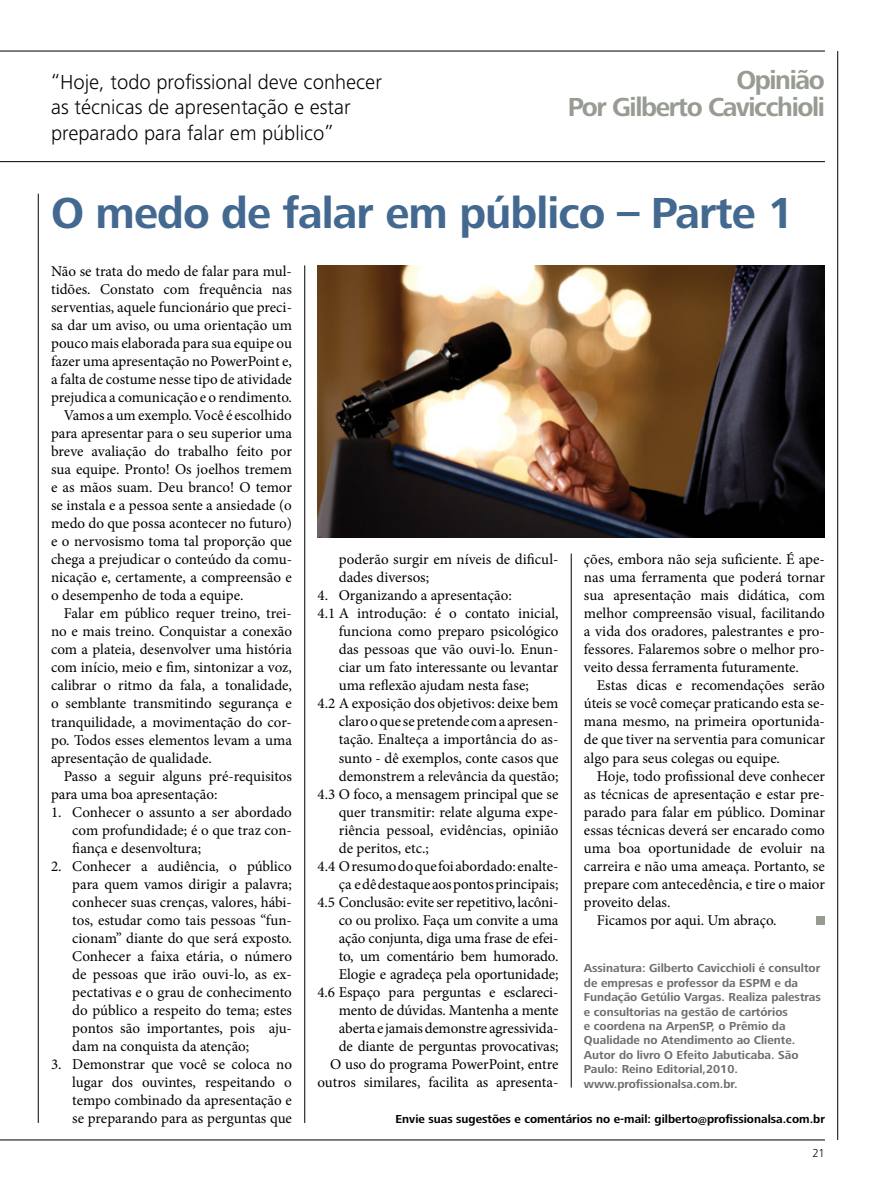
<style>
.page{position:relative;width:893px;height:1191px;background:#fff}
.page>*{position:absolute;margin:0;border:0;box-sizing:border-box;transform-origin:0 0}
.t1{font:700 45px "Frutiger Next LT";letter-spacing:-.02em;color:#436990}
.t2{font:700 27px/27px "Frutiger Next LT";letter-spacing:-.05em;color:#979c93;text-align:right}
.t3{font:300 21px/25.2px "Frutiger Next LT";color:#000}
.t4{font:15px/18px "Minion Pro";color:#000;text-align:justify}
.t5{font:700 12px/14.4px "Frutiger Next LT";color:#6d6e71}
.t6{font:700 12px "Frutiger Next LT";color:#000}
.t7{font:300 12px "Frutiger Next LT";color:#000}
</style>
<div class="page">
<img style="left:317px;top:265px;width:508px;height:272px">
<hr style="left:0;top:51px;width:825px;height:1px;background:#000">
<hr style="left:304px;top:265px;width:1px;height:858px;background:#000">
<hr style="left:571px;top:553px;width:1px;height:534px;background:#000">
<hr style="left:0;top:161px;width:825px;height:1px;background:#000">
<hr style="left:837px;top:51px;width:1px;height:1089px;background:#000">
<hr style="left:38px;top:194px;width:1px;height:929px;background:#000">
<hr style="left:0;top:1139px;width:825px;height:1px;background:#000">
<div style="left:816px;top:916px;width:9px;height:8px;background:#979c93"></div>
<h3 class="t3" style="left:51px;top:70px;width:332px">“Hoje, todo profissional deve conhecer as técnicas de apresentação e estar preparado para falar em público”</h3>
<h2 class="t2" style="left:568px;top:66px;width:259px">Opinião<br>Por Gilberto Cavicchioli</h2>
<h1 class="t1" style="left:51px;top:188px;width:744px">O medo de falar em público – Parte 1</h1>
<p class="t4" style="left:51px;top:263px;width:242px">Não se trata do medo de falar para mul-</p>
<p class="t4" style="left:51px;top:281px;width:242px">tidões. Constato com frequência nas</p>
<p class="t4" style="left:51px;top:299px;width:242px">serventias, aquele funcionário que preci-</p>
<p class="t4" style="left:51px;top:317px;width:242px">sa dar um aviso, ou uma orientação um</p>
<p class="t4" style="left:51px;top:335px;width:242px">pouco mais elaborada para sua equipe ou</p>
<p class="t4" style="left:51px;top:353px;width:242px">fazer uma apresentação no PowerPoint e,</p>
<p class="t4" style="left:51px;top:371px;width:242px">a falta de costume nesse tipo de atividade</p>
<p class="t4" style="left:51px;top:389px;width:242px">prejudica a comunicação e o rendimento.</p>
<p class="t4" style="left:64px;top:407px;width:230px">Vamos a um exemplo. Você é escolhido</p>
<p class="t4" style="left:51px;top:425px;width:242px">para apresentar para o seu superior uma</p>
<p class="t4" style="left:51px;top:443px;width:242px">breve avaliação do trabalho feito por</p>
<p class="t4" style="left:51px;top:461px;width:242px">sua equipe. Pronto! Os joelhos tremem</p>
<p class="t4" style="left:51px;top:479px;width:242px">e as mãos suam. Deu branco! O temor</p>
<p class="t4" style="left:51px;top:497px;width:242px">se instala e a pessoa sente a ansiedade (o</p>
<p class="t4" style="left:51px;top:515px;width:242px">medo do que possa acontecer no futuro)</p>
<p class="t4" style="left:51px;top:533px;width:242px">e o nervosismo toma tal proporção que</p>
<p class="t4" style="left:51px;top:551px;width:242px">chega a prejudicar o conteúdo da comu-</p>
<p class="t4" style="left:51px;top:569px;width:242px">nicação e, certamente, a compreensão e</p>
<p class="t4" style="left:51px;top:587px;width:194px">o desempenho de toda a equipe.</p>
<p class="t4" style="left:64px;top:605px;width:230px">Falar em público requer treino, trei-</p>
<p class="t4" style="left:51px;top:623px;width:242px">no e mais treino. Conquistar a conexão</p>
<p class="t4" style="left:51px;top:641px;width:242px">com a plateia, desenvolver uma história</p>
<p class="t4" style="left:51px;top:659px;width:242px">com início, meio e fim, sintonizar a voz,</p>
<p class="t4" style="left:51px;top:677px;width:242px">calibrar o ritmo da fala, a tonalidade,</p>
<p class="t4" style="left:51px;top:695px;width:242px">o semblante transmitindo segurança e</p>
<p class="t4" style="left:51px;top:713px;width:242px">tranquilidade, a movimentação do cor-</p>
<p class="t4" style="left:51px;top:731px;width:242px">po. Todos esses elementos levam a uma</p>
<p class="t4" style="left:51px;top:749px;width:162px">apresentação de qualidade.</p>
<p class="t4" style="left:64px;top:767px;width:230px">Passo a seguir alguns pré-requisitos</p>
<p class="t4" style="left:51px;top:785px;width:168px">para uma boa apresentação:</p>
<p class="t4" style="left:72px;top:803px;width:221px;text-indent:-21px">1. Conhecer o assunto a ser abordado com profundidade; é o que traz con&shy;fiança e desenvoltura;</p>
<p class="t4" style="left:72px;top:857px;width:221px;text-indent:-21px">2. Conhecer a audiência, o público para quem vamos dirigir a palavra; conhecer suas crenças, valores, hábi&shy;tos, estudar como tais pessoas “fun&shy;cionam” diante do que será exposto.<br>Conhecer a faixa etária, o número de pessoas que irão ouvi-lo, as ex&shy;pectativas e o grau de conhecimento do público a respeito do tema; estes pontos são importantes, pois aju&shy;dam na conquista da atenção;</p>
<p class="t4" style="left:72px;top:1055px;width:221px;text-indent:-21px">3. Demonstrar que você se coloca no lugar dos ouvintes, respeitando o tempo combinado da apresentação e se preparando para as perguntas que</p>
<p class="t4" style="left:339px;top:550px;width:221px">poderão surgir em níveis de dificul&shy;dades diversos;</p>
<p class="t4" style="left:317px;top:586px;width:196px">4. Organizando a apresentação:</p>
<p class="t4" style="left:317px;top:604px;width:242px">4.1 A introdução: é o contato inicial,</p>
<p class="t4" style="left:339px;top:622px;width:221px">funciona como preparo psicológico</p>
<p class="t4" style="left:339px;top:640px;width:221px">das pessoas que vão ouvi-lo. Enun-</p>
<p class="t4" style="left:339px;top:658px;width:221px">ciar um fato interessante ou levantar</p>
<p class="t4" style="left:339px;top:676px;width:192px">uma reflexão ajudam nesta fase;</p>
<p class="t4" style="left:317px;top:694px;width:242px">4.2 A exposição dos objetivos: deixe bem</p>
<p class="t4" style="left:339px;top:712px;width:221px">claro o que se pretende com a apresen-</p>
<p class="t4" style="left:339px;top:730px;width:221px">tação. Enalteça a importância do as-</p>
<p class="t4" style="left:339px;top:748px;width:221px">sunto - dê exemplos, conte casos que</p>
<p class="t4" style="left:339px;top:766px;width:221px">demonstrem a relevância da questão;</p>
<p class="t4" style="left:317px;top:784px;width:242px">4.3 O foco, a mensagem principal que se</p>
<p class="t4" style="left:339px;top:802px;width:221px">quer transmitir: relate alguma expe-</p>
<p class="t4" style="left:339px;top:820px;width:221px">riência pessoal, evidências, opinião</p>
<p class="t4" style="left:339px;top:838px;width:92px">de peritos, etc.;</p>
<p class="t4" style="left:317px;top:856px;width:242px">4.4 O resumo do que foi abordado: enalte-</p>
<p class="t4" style="left:339px;top:874px;width:221px">ça e dê destaque aos pontos principais;</p>
<p class="t4" style="left:317px;top:892px;width:242px">4.5 Conclusão: evite ser repetitivo, lacôni-</p>
<p class="t4" style="left:339px;top:910px;width:221px">co ou prolixo. Faça um convite a uma</p>
<p class="t4" style="left:339px;top:928px;width:221px">ação conjunta, diga uma frase de efei-</p>
<p class="t4" style="left:339px;top:946px;width:221px">to, um comentário bem humorado.</p>
<p class="t4" style="left:339px;top:964px;width:221px">Elogie e agradeça pela oportunidade;</p>
<p class="t4" style="left:317px;top:982px;width:242px">4.6 Espaço para perguntas e esclareci-</p>
<p class="t4" style="left:339px;top:1000px;width:221px">mento de dúvidas. Mantenha a mente</p>
<p class="t4" style="left:339px;top:1018px;width:221px">aberta e jamais demonstre agressivida-</p>
<p class="t4" style="left:339px;top:1036px;width:221px">de diante de perguntas provocativas;</p>
<p class="t4" style="left:330px;top:1054px;width:230px">O uso do programa PowerPoint, entre</p>
<p class="t4" style="left:317px;top:1072px;width:242px">outros similares, facilita as apresenta-</p>
<p class="t4" style="left:584px;top:550px;width:242px">ções, embora não seja suficiente. É ape&shy;nas uma ferramenta que poderá tornar sua apresentação mais didática, com melhor compreensão visual, facilitando a vida dos oradores, palestrantes e pro&shy;fessores. Falaremos sobre o melhor pro&shy;veito dessa ferramenta futuramente.</p>
<p class="t4" style="left:584px;top:676px;width:242px;text-indent:13px">Estas dicas e recomendações serão úteis se você começar praticando esta se&shy;mana mesmo, na primeira oportunida&shy;de que tiver na serventia para comunicar algo para seus colegas ou equipe.</p>
<p class="t4" style="left:597px;top:766px;width:230px">Hoje, todo profissional deve conhecer</p>
<p class="t4" style="left:584px;top:784px;width:242px">as técnicas de apresentação e estar pre-</p>
<p class="t4" style="left:584px;top:802px;width:242px">parado para falar em público. Dominar</p>
<p class="t4" style="left:584px;top:820px;width:242px">essas técnicas deverá ser encarado como</p>
<p class="t4" style="left:584px;top:838px;width:242px">uma boa oportunidade de evoluir na</p>
<p class="t4" style="left:584px;top:856px;width:242px">carreira e não uma ameaça. Portanto, se</p>
<p class="t4" style="left:584px;top:874px;width:242px">prepare com antecedência, e tire o maior</p>
<p class="t4" style="left:584px;top:892px;width:88px">proveito delas.</p>
<p class="t4" style="left:597px;top:910px;width:181px">Ficamos por aqui. Um abraço.</p>
<p class="t5" style="left:584px;top:961px;width:238px">Assinatura: Gilberto Cavicchioli é consultor de empresas e professor da ESPM e da Fundação Getúlio Vargas. Realiza palestras e consultorias na gestão de cartórios<br>e coordena na ArpenSP, o Prêmio da Qualidade no Atendimento ao Cliente.<br>Autor do livro O Efeito Jabuticaba. São Paulo: Reino Editorial,2010. www.profissionalsa.com.br.</p>
<p class="t6" style="left:396px;top:1112px;width:431px">Envie suas sugestões e comentários no e-mail: gilberto@profissionalsa.com.br</p>
<p class="t7" style="left:813px;top:1146px;width:14px">21</p>
</div>
